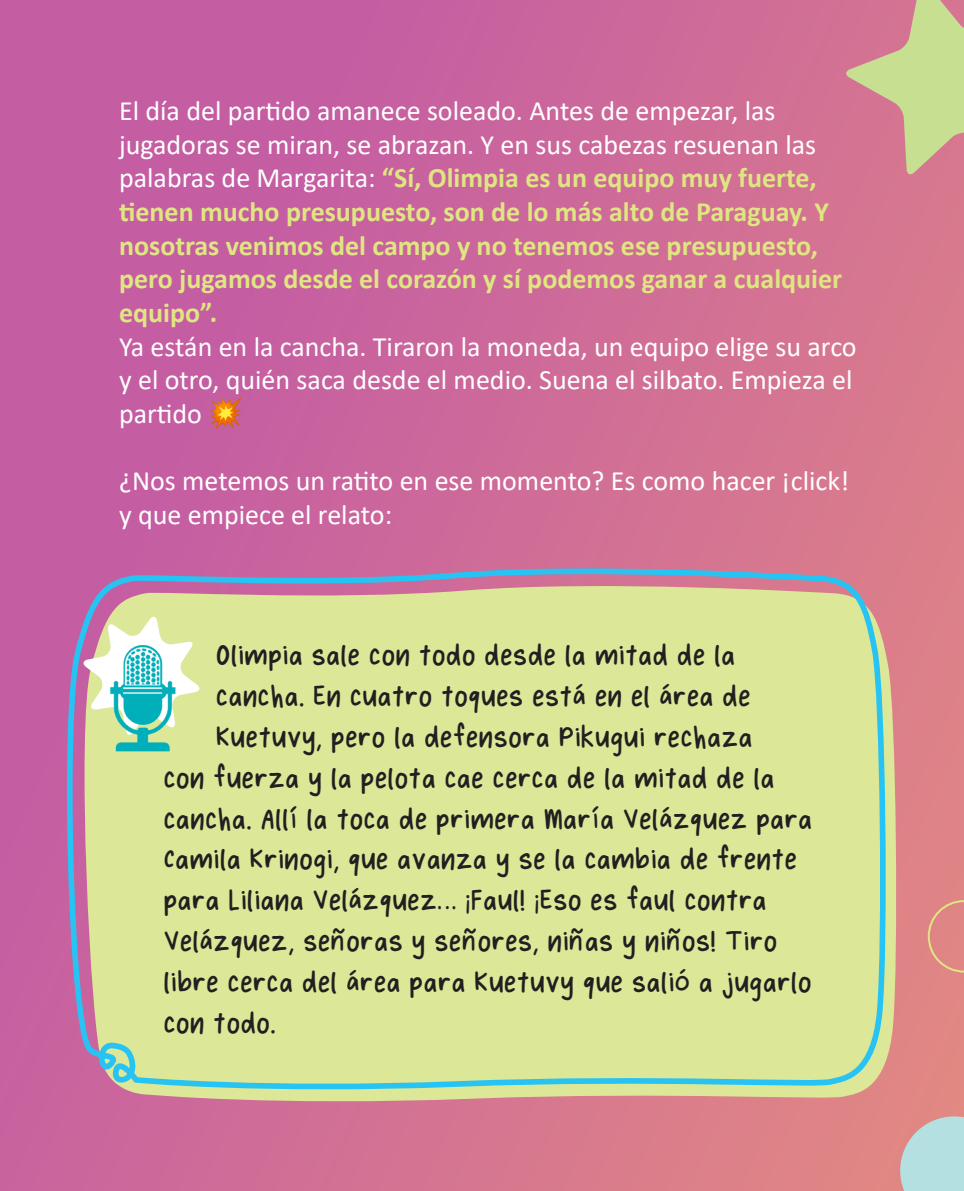
<style>
.page{position:relative;width:964px;height:1191px;background:#fff}
.page>*{position:absolute;margin:0;border:0;box-sizing:border-box;transform-origin:0 0}
.Texto{font:34px "Hynings Handwriting V2";color:#231f20}
.Texto-2{font:700 28px/33.6px "Calibri";color:#dfe681}
.Texto-3{font:28px/33.6px "Calibri";color:#fff}
.s1{font-weight:400;color:#fff}
</style>
<div class="page">
<div style="left:0;top:0;width:964px;height:1191px;background:linear-gradient(to right,#c259a6,#da7c8c)"></div>
<svg style="left:76px;top:579px;width:822px;height:527px;background:#d89390"></svg>
<svg style="left:63px;top:559px;width:827px;height:538px;background:#d4db9b"></svg>
<svg style="left:82px;top:615px;width:119px;height:121px"></svg>
<img style="left:104px;top:643px;width:80px;height:110px">
<svg style="left:900px;top:1116px;width:64px;height:75px;background:#bbd2d3"></svg>
<svg style="left:845px;top:0;width:119px;height:176px;background:#cda891"></svg>
<svg style="left:928px;top:900px;width:36px;height:72px;background:#df8d84"></svg>
<svg style="left:210px;top:398px;width:31px;height:31px"></svg>
<p class="Texto-2" style="left:119px;top:94px;width:725px"><span class="s1">El día del partido amanece soleado. Antes de empezar, las jugadoras se miran, se abrazan. Y en sus cabezas resuenan las palabras de Margarita:</span> “Sí, Olimpia es un equipo muy fuerte, tienen mucho presupuesto, son de lo más alto de Paraguay. Y nosotras venimos del campo y no tenemos ese presupuesto, pero jugamos desde el corazón y sí podemos ganar a cualquier equipo”.</p>
<p class="Texto-3" style="left:119px;top:329px;width:739px">Ya están en la cancha. Tiraron la moneda, un equipo elige su arco y el otro, quién saca desde el medio. Suena el silbato. Empieza el partido</p>
<p class="Texto-3" style="left:119px;top:463px;width:732px">¿Nos metemos un ratito en ese momento? Es como hacer ¡click! y que empiece el relato:</p>
<p class="Texto" style="left:216px;top:638px;width:521px">Olimpia sale con todo desde la mitad de la</p>
<p class="Texto" style="left:216px;top:678px;width:536px">cancha. En cuatro toques está en el área de</p>
<p class="Texto" style="left:216px;top:719px;width:538px">Kuetuvy, pero la defensora Pikugui rechaza</p>
<p class="Texto" style="left:163px;top:760px;width:613px">con fuerza y la pelota cae cerca de la mitad de la</p>
<p class="Texto" style="left:163px;top:801px;width:650px">cancha. Allí la toca de primera María Velázquez para</p>
<p class="Texto" style="left:163px;top:842px;width:635px">Camila Krinogi, que avanza y se la cambia de frente</p>
<p class="Texto" style="left:163px;top:882px;width:605px">para Liliana Velázquez… ¡Faul! ¡Eso es faul contra</p>
<p class="Texto" style="left:163px;top:923px;width:615px">Velázquez, señoras y señores, niñas y niños! Tiro</p>
<p class="Texto" style="left:163px;top:964px;width:650px">libre cerca del área para Kuetuvy que salió a jugarlo</p>
<p class="Texto" style="left:163px;top:1005px;width:114px">con todo.</p>
</div>
